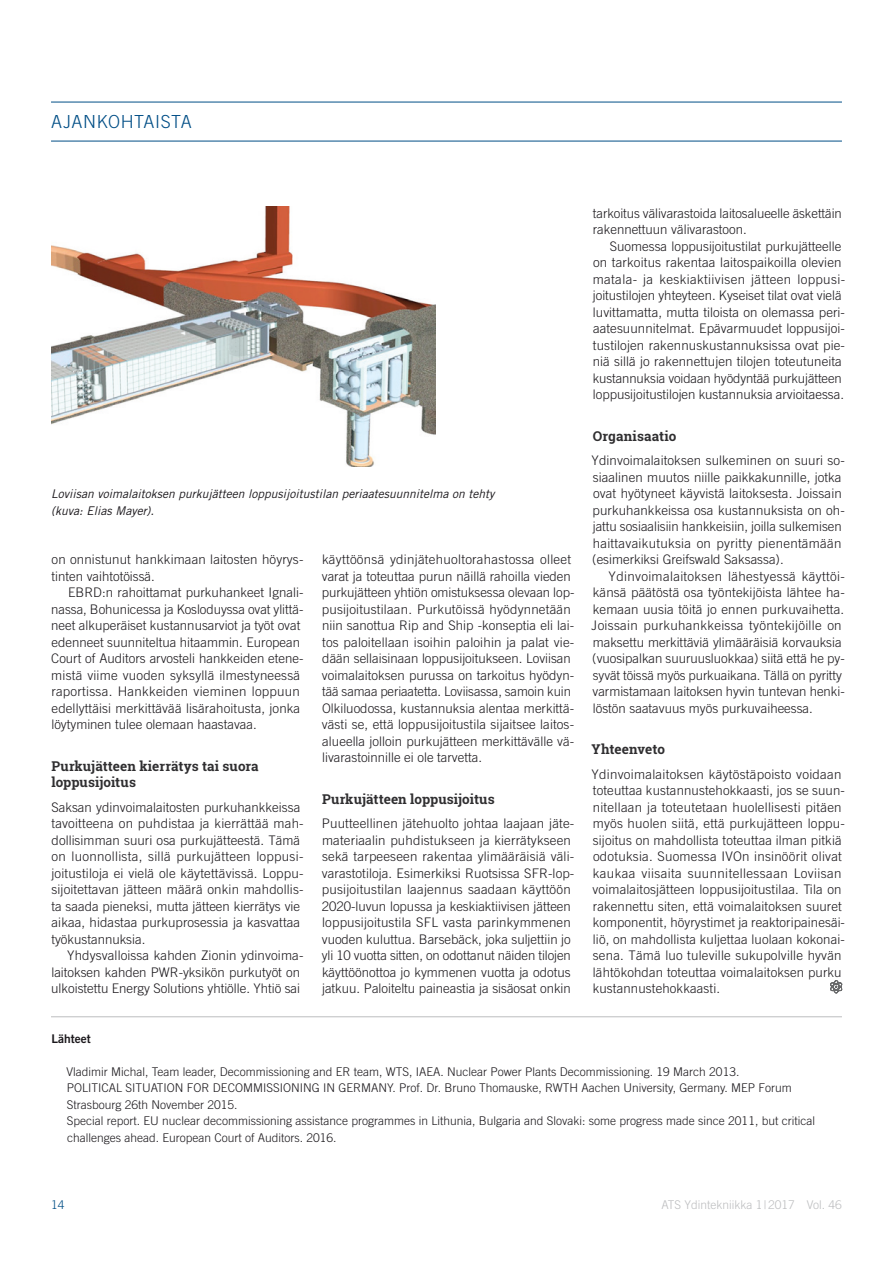
<style>
.page{position:relative;width:893px;height:1263px;background:#fff}
.page>*{position:absolute;margin:0;border:0;box-sizing:border-box;transform-origin:0 0}
.t1{font:300 18px "Trade Gothic";letter-spacing:.03em;color:#004e86}
.väliotsikko{font:700 13.5px/16.2px "Roboto Slab";letter-spacing:.005em;color:#2f2e30}
.leipis_SIS{font:300 13.2px/16.5px "Trade Gothic";color:#1b181c}
.leipis{font:300 13.2px/16.5px "Trade Gothic";letter-spacing:.01em;color:#1b181c}
.viitteet{font:300 12px/16.5px "Trade Gothic";color:#1b181c}
.kuvateksti{font:italic 12px/16.5px "Trade Gothic";color:#1b181c}
.t2{font:300 12px "Trade Gothic";color:#bcbdbf}
.Viitteet_otsikko{font:12px "Trade Gothic Bold Two";color:#1b181c}
.t3{font:300 12px "Trade Gothic";color:#004e86}
</style>
<div class="page">
<hr style="left:51px;top:102px;width:791px;height:1px;background:#004e86">
<hr style="left:51px;top:141px;width:791px;height:1px;background:#004e86">
<img style="left:51px;top:206px;width:385px;height:260px">
<svg style="left:830px;top:980px;width:12px;height:13px"></svg>
<hr style="left:51px;top:1016px;width:791px;height:1px;background:#bcbdbf">
<h1 class="t1" style="left:51px;top:111px;width:142px">AJANKOHTAISTA</h1>
<p class="kuvateksti" style="left:51px;top:485px;width:445px">Loviisan voimalaitoksen purkujätteen loppusijoitustilan periaatesuunnitelma on tehty (kuva: Elias Mayer).</p>
<p class="leipis_SIS" style="left:51px;top:551px;width:254px">on onnistunut hankkimaan laitosten höyrys&shy;tinten vaihtotöissä.</p>
<p class="leipis_SIS" style="left:51px;top:584px;width:254px;text-indent:17px">EBRD:n rahoittamat purkuhankeet Ignali&shy;nassa, Bohunicessa ja Kosloduyssa ovat ylittä&shy;neet alkuperäiset kustannusarviot ja työt ovat edenneet suunniteltua hitaammin. European Court of Auditors arvosteli hankkeiden etene&shy;mistä viime vuoden syksyllä ilmestyneessä raportissa. Hankkeiden vieminen loppuun edellyttäisi merkittävää lisärahoitusta, jonka löytyminen tulee olemaan haastavaa.</p>
<p class="väliotsikko" style="left:51px;top:758px;width:209px">Purkujätteen kierrätys tai suora loppusijoitus</p>
<p class="leipis" style="left:51px;top:798px;width:254px">Saksan ydinvoimalaitosten purkuhankkeissa tavoitteena on puhdistaa ja kierrättää mah&shy;dollisimman suuri osa purkujätteestä. Tämä on luonnollista, sillä purkujätteen loppusi&shy;joitustiloja ei vielä ole käytettävissä. Loppu&shy;sijoitettavan jätteen määrä onkin mahdollis&shy;ta saada pieneksi, mutta jätteen kierrätys vie aikaa, hidastaa purkuprosessia ja kasvattaa työkustannuksia.</p>
<p class="leipis_SIS" style="left:51px;top:947px;width:254px;text-indent:16px">Yhdysvalloissa kahden Zionin ydinvoima&shy;laitoksen kahden PWR-yksikön purkutyöt on ulkoistettu Energy Solutions yhtiölle. Yhtiö sai</p>
<p class="leipis_SIS" style="left:322px;top:551px;width:254px">käyttöönsä ydinjätehuoltorahastossa olleet varat ja toteuttaa purun näillä rahoilla vieden purkujätteen yhtiön omistuksessa olevaan lop&shy;pusijoitustilaan. Purkutöissä hyödynnetään niin sanottua Rip and Ship -konseptia eli lai&shy;tos paloitellaan isoihin paloihin ja palat vie&shy;dään sellaisinaan loppusijoitukseen. Loviisan voimalaitoksen purussa on tarkoitus hyödyn&shy;tää samaa periaatetta. Loviisassa, samoin kuin Olkiluodossa, kustannuksia alentaa merkittä&shy;västi se, että loppusijoitustila sijaitsee laitos&shy;alueella jolloin purkujätteen merkittävälle vä&shy;livarastoinnille ei ole tarvetta.</p>
<p class="väliotsikko" style="left:322px;top:791px;width:174px">Purkujätteen loppusijoitus</p>
<p class="leipis" style="left:322px;top:815px;width:254px">Puutteellinen jätehuolto johtaa laajaan jäte&shy;materiaalin puhdistukseen ja kierrätykseen sekä tarpeeseen rakentaa ylimääräisiä väli&shy;varastotiloja. Esimerkiksi Ruotsissa SFR-lop&shy;pusijoitustilan laajennus saadaan käyttöön 2020-luvun lopussa ja keskiaktiivisen jätteen loppusijoitustila SFL vasta parinkymmenen vuoden kuluttua. Barsebäck, joka suljettiin jo yli 10 vuotta sitten, on odottanut näiden tilojen käyttöönottoa jo kymmenen vuotta ja odotus jatkuu. Paloiteltu paineastia ja sisäosat onkin</p>
<p class="leipis" style="left:593px;top:204px;width:251px">tarkoitus välivarastoida laitosalueelle äskettäin rakennettuun välivarastoon.</p>
<p class="leipis_SIS" style="left:593px;top:237px;width:254px;text-indent:17px">Suomessa loppusijoitustilat purkujätteelle on tarkoitus rakentaa laitospaikoilla olevien matala- ja keskiaktiivisen jätteen loppusi&shy;joitustilojen yhteyteen. Kyseiset tilat ovat vielä luvittamatta, mutta tiloista on olemassa peri&shy;aatesuunnitelmat. Epävarmuudet loppusijoi&shy;tustilojen rakennuskustannuksissa ovat pie&shy;niä sillä jo rakennettujen tilojen toteutuneita kustannuksia voidaan hyödyntää purkujätteen loppusijoitustilojen kustannuksia arvioitaessa.</p>
<p class="väliotsikko" style="left:593px;top:428px;width:85px">Organisaatio</p>
<p class="leipis" style="left:592px;top:452px;width:255px">Ydinvoimalaitoksen sulkeminen on suuri so&shy;siaalinen muutos niille paikkakunnille, jotka ovat hyötyneet käyvistä laitoksesta. Joissain purkuhankkeissa osa kustannuksista on oh&shy;jattu sosiaalisiin hankkeisiin, joilla sulkemisen haittavaikutuksia on pyritty pienentämään (esimerkiksi Greifswald Saksassa).</p>
<p class="leipis_SIS" style="left:591px;top:567px;width:255px;text-indent:17px">Ydinvoimalaitoksen lähestyessä käyttöi&shy;känsä päätöstä osa työntekijöista lähtee ha&shy;kemaan uusia töitä jo ennen purkuvaihetta.<br>Joissain purkuhankkeissa työntekijöille on maksettu merkittäviä ylimääräisiä korvauksia (vuosipalkan suuruusluokkaa) siitä että he py&shy;syvät töissä myös purkuaikana. Tällä on pyritty varmistamaan laitoksen hyvin tuntevan henki&shy;löstön saatavuus myös purkuvaiheessa.</p>
<p class="väliotsikko" style="left:592px;top:741px;width:75px">Yhteenveto</p>
<p class="leipis" style="left:592px;top:765px;width:255px">Ydinvoimalaitoksen käytöstäpoisto voidaan toteuttaa kustannustehokkaasti, jos se suun&shy;nitellaan ja toteutetaan huolellisesti pitäen myös huolen siitä, että purkujätteen loppu&shy;sijoitus on mahdollista toteuttaa ilman pitkiä odotuksia. Suomessa IVOn insinöörit olivat kaukaa viisaita suunnitellessaan Loviisan voimalaitosjätteen loppusijoitustilaa. Tila on rakennettu siten, että voimalaitoksen suuret komponentit, höyrystimet ja reaktoripainesäi&shy;liö, on mahdollista kuljettaa luolaan kokonai&shy;sena. Tämä luo tuleville sukupolville hyvän lähtökohdan toteuttaa voimalaitoksen purku kustannustehokkaasti.</p>
<p class="Viitteet_otsikko" style="left:51px;top:1031px;width:41px">Lähteet</p>
<p class="viitteet" style="left:67px;top:1063px;width:674px">Vladimir Michal, Team leader, Decommissioning and ER team, WTS, IAEA. Nuclear Power Plants Decommissioning. 19 March 2013.</p>
<p class="viitteet" style="left:67px;top:1079px;width:727px">POLITICAL SITUATION FOR DECOMMISSIONING IN GERMANY. Prof. Dr. Bruno Thomauske, RWTH Aachen University, Germany. MEP Forum<br>Strasbourg 26th November 2015.</p>
<p class="viitteet" style="left:67px;top:1112px;width:750px">Special report. EU nuclear decommissioning assistance programmes in Lithunia, Bulgaria and Slovaki: some progress made since 2011, but critical challenges ahead. European Court of Auditors. 2016.</p>
<p class="t3" style="left:51px;top:1197px;width:15px">14</p>
<p class="t2" style="left:661px;top:1197px;width:182px">ATS Ydintekniikka 1|2017 Vol. 46</p>
</div>
